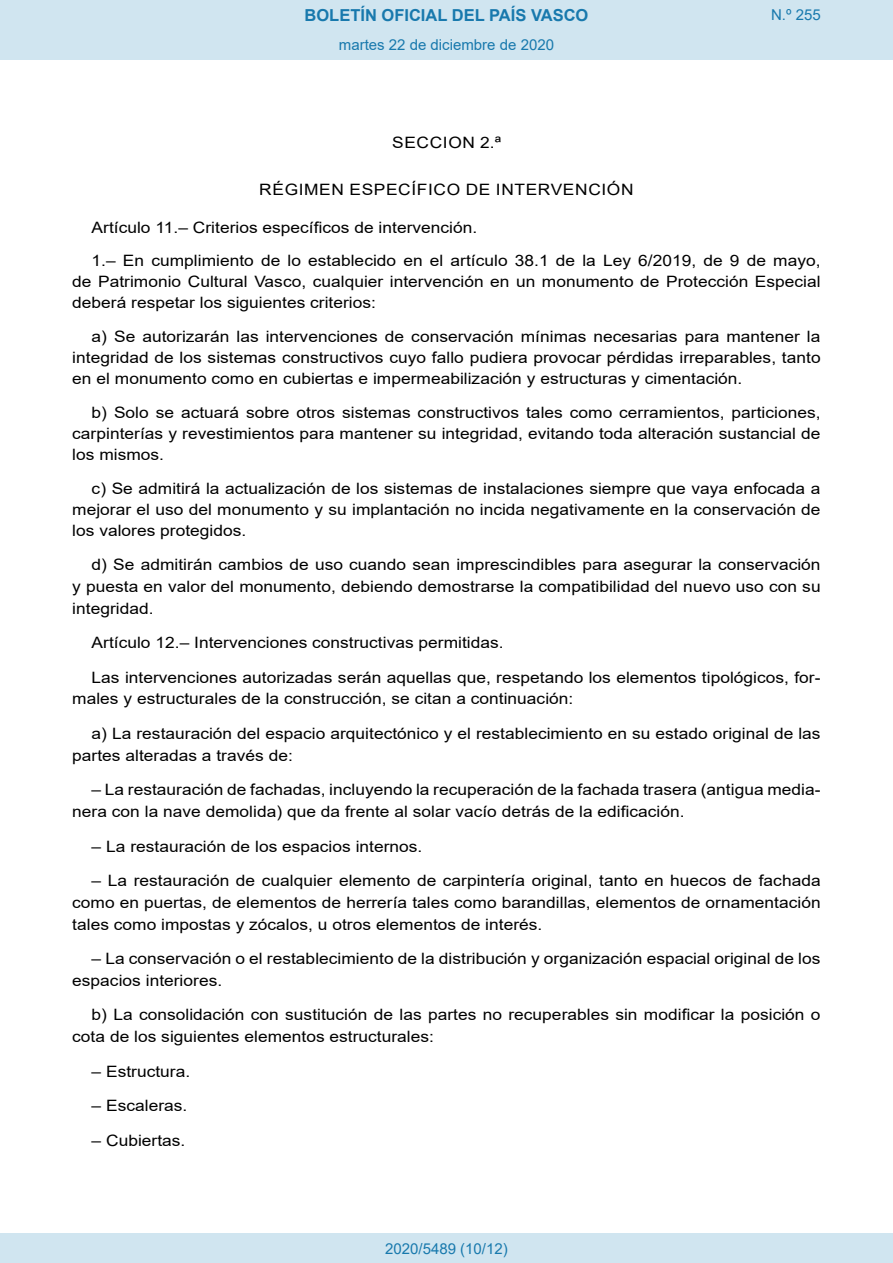
<style>
.page{position:relative;width:893px;height:1263px;background:#fff}
.page>*{position:absolute;margin:0;border:0;box-sizing:border-box;transform-origin:0 0}
.t1{font:700 16.5px "Arial";color:#1879ad}
.BOPVDetalle{font:15.6px/21.8px "Arial";color:#000;text-align:justify;scale:1.11 1}
.BOPVClave{font:15.6px "Arial";letter-spacing:.035em;color:#000;scale:1.11 1}
.Paginacion_Centro{font:15px "Arial";color:#1879ad}
</style>
<div class="page">
<div style="left:0;top:0;width:893px;height:60px;background:#d0e5f0"></div>
<div style="left:0;top:1233px;width:893px;height:30px;background:#d0e5f0"></div>
<p class="t1" style="left:305px;top:3px;width:285px">BOLETÍN OFICIAL DEL PAÍS VASCO</p>
<p class="Paginacion_Centro" style="left:339px;top:35px;width:217px">martes 22 de diciembre de 2020</p>
<p class="Paginacion_Centro" style="left:771px;top:5px;width:51px">N.º 255</p>
<p class="BOPVClave" style="left:392px;top:132px;width:100px">SECCION 2.ª</p>
<p class="BOPVClave" style="left:259px;top:178px;width:339px">RÉGIMEN ESPECÍFICO DE INTERVENCIÓN</p>
<p class="BOPVDetalle" style="left:92px;top:216px;width:349px">Artículo 11.– Criterios específicos de intervención.</p>
<p class="BOPVDetalle" style="left:72px;top:250px;width:676px;line-height:21px;text-indent:19px">1.– En cumplimiento de lo establecido en el artículo 38.1 de la Ley 6/2019, de 9 de mayo, de Patrimonio Cultural Vasco, cualquier intervención en un monumento de Protección Especial deberá respetar los siguientes criterios:</p>
<p class="BOPVDetalle" style="left:72px;top:326px;width:676px;line-height:21px;text-indent:19px">a) Se autorizarán las intervenciones de conservación mínimas necesarias para mantener la integridad de los sistemas constructivos cuyo fallo pudiera provocar pérdidas irreparables, tanto en el monumento como en cubiertas e impermeabilización y estructuras y cimentación.</p>
<p class="BOPVDetalle" style="left:72px;top:402px;width:676px;line-height:21px;text-indent:19px">b) Solo se actuará sobre otros sistemas constructivos tales como cerramientos, particiones, carpinterías y revestimientos para mantener su integridad, evitando toda alteración sustancial de los mismos.</p>
<p class="BOPVDetalle" style="left:72px;top:478px;width:676px;line-height:21px;text-indent:19px">c) Se admitirá la actualización de los sistemas de instalaciones siempre que vaya enfocada a mejorar el uso del monumento y su implantación no incida negativamente en la conservación de los valores protegidos.</p>
<p class="BOPVDetalle" style="left:72px;top:554px;width:676px;text-indent:19px">d) Se admitirán cambios de uso cuando sean imprescindibles para asegurar la conservación y puesta en valor del monumento, debiendo demostrarse la compatibilidad del nuevo uso con su integridad.</p>
<p class="BOPVDetalle" style="left:92px;top:632px;width:373px">Artículo 12.– Intervenciones constructivas permitidas.</p>
<p class="BOPVDetalle" style="left:72px;top:666px;width:676px;text-indent:19px">Las intervenciones autorizadas serán aquellas que, respetando los elementos tipológicos, for&shy;males y estructurales de la construcción, se citan a continuación:</p>
<p class="BOPVDetalle" style="left:72px;top:722px;width:676px;text-indent:19px">a) La restauración del espacio arquitectónico y el restablecimiento en su estado original de las partes alteradas a través de:</p>
<p class="BOPVDetalle" style="left:72px;top:779px;width:676px;text-indent:19px">– La restauración de fachadas, incluyendo la recuperación de la fachada trasera (antigua media&shy;nera con la nave demolida) que da frente al solar vacío detrás de la edificación.</p>
<p class="BOPVDetalle" style="left:92px;top:835px;width:300px">– La restauración de los espacios internos.</p>
<p class="BOPVDetalle" style="left:72px;top:869px;width:676px;text-indent:19px">– La restauración de cualquier elemento de carpintería original, tanto en huecos de fachada como en puertas, de elementos de herrería tales como barandillas, elementos de ornamentación tales como impostas y zócalos, u otros elementos de interés.</p>
<p class="BOPVDetalle" style="left:72px;top:947px;width:676px;text-indent:19px">– La conservación o el restablecimiento de la distribución y organización espacial original de los espacios interiores.</p>
<p class="BOPVDetalle" style="left:72px;top:1004px;width:676px;text-indent:19px">b) La consolidación con sustitución de las partes no recuperables sin modificar la posición o cota de los siguientes elementos estructurales:</p>
<p class="BOPVDetalle" style="left:92px;top:1060px;width:90px">– Estructura.</p>
<p class="BOPVDetalle" style="left:92px;top:1094px;width:88px">– Escaleras.</p>
<p class="BOPVDetalle" style="left:92px;top:1129px;width:86px">– Cubiertas.</p>
<p class="Paginacion_Centro" style="left:385px;top:1238px;width:124px">2020/5489 (10/12)</p>
</div>
